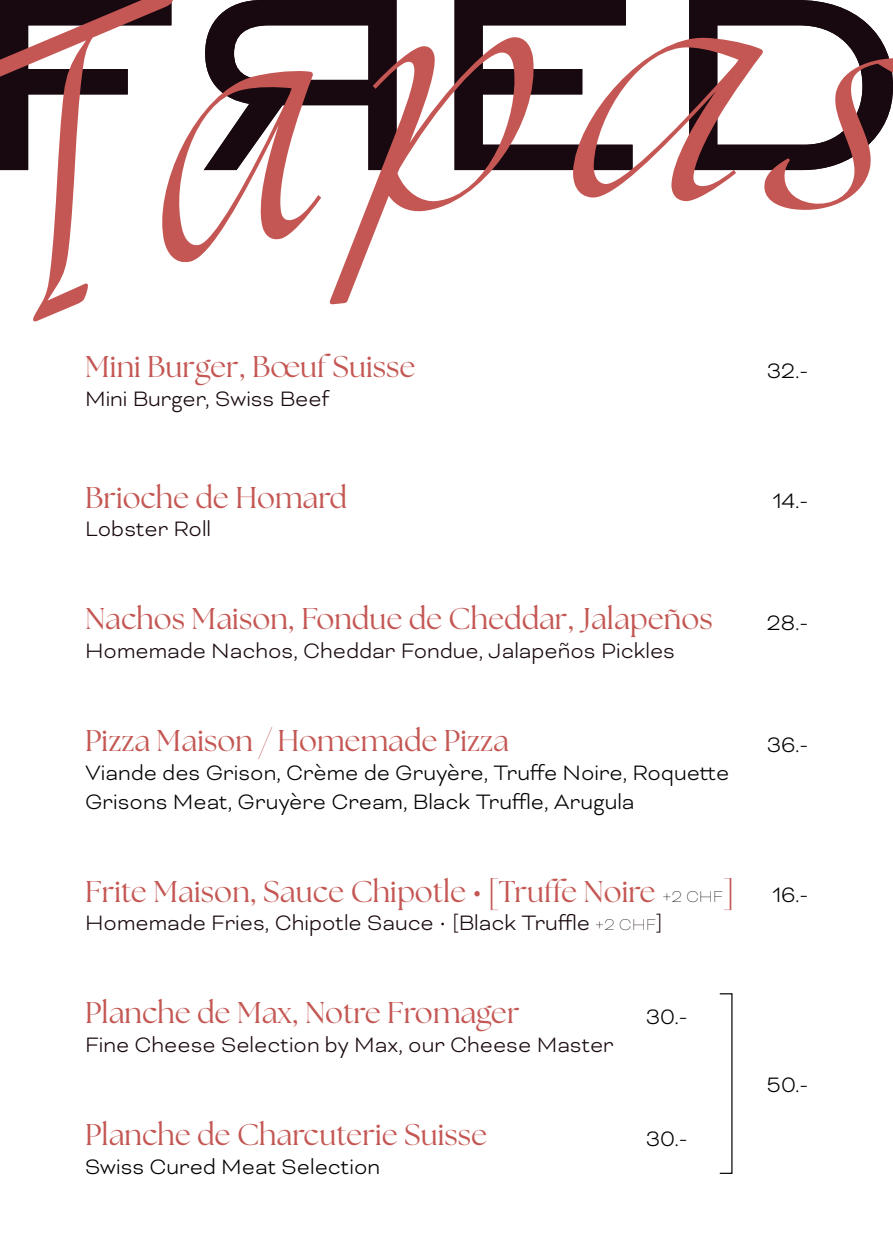
<style>
.page{position:relative;width:893px;height:1259px;background:#fff}
.page>*{position:absolute;margin:0;border:0;box-sizing:border-box;transform-origin:0 0}
.t1{font:30px "The Seasons";color:#c45753}
.t2{font:300 24px "Bicyclette";color:#180810}
.t3{font:300 24px/28.8px "Bicyclette";color:#000}
.s1{font-family:"Bicyclette";font-weight:100;font-size:18px;color:#000}
.s2{font-weight:100;font-size:18px}
</style>
<div class="page">
<svg style="left:0;top:0;width:893px;height:322px"></svg>
<p class="t1" style="left:85px;top:347px;width:332px">Mini Burger, Bœuf Suisse</p>
<p class="t2" style="left:85px;top:385px;width:246px">Mini Burger, Swiss Beef</p>
<p class="t1" style="left:85px;top:477px;width:263px">Brioche de Homard</p>
<p class="t2" style="left:85px;top:515px;width:128px">Lobster Roll</p>
<p class="t1" style="left:85px;top:599px;width:629px">Nachos Maison, Fondue de Cheddar, Jalapeños</p>
<p class="t2" style="left:85px;top:637px;width:592px">Homemade Nachos, Cheddar Fondue, Jalapeños Pickles</p>
<p class="t1" style="left:85px;top:721px;width:426px">Pizza Maison / Homemade Pizza</p>
<p class="t3" style="left:85px;top:758px;width:646px">Viande des Grison, Crème de Gruyère, Truffe Noire, Roquette<br>Grisons Meat, Gruyère Cream, Black Truffle, Arugula</p>
<p class="t1" style="left:85px;top:871px;width:651px">Frite Maison, Sauce Chipotle • [Truffe Noire <span class="s1">+2 CHF</span>]</p>
<p class="t2" style="left:85px;top:909px;width:579px">Homemade Fries, Chipotle Sauce • [Black Truffle <span class="s2">+2 CHF</span>]</p>
<p class="t1" style="left:85px;top:993px;width:436px">Planche de Max, Notre Fromager</p>
<p class="t2" style="left:85px;top:1031px;width:530px">Fine Cheese Selection by Max, our Cheese Master</p>
<p class="t1" style="left:85px;top:1114px;width:404px">Planche de Charcuterie Suisse</p>
<p class="t3" style="left:85px;top:1152px;width:297px">Swiss Cured Meat Selection</p>
<p class="t3" style="left:646px;top:1002px;width:43px">30.-</p>
<p class="t3" style="left:646px;top:1124px;width:43px">30.-</p>
<p class="t3" style="left:767px;top:356px;width:42px">32.-</p>
<p class="t3" style="left:773px;top:486px;width:37px">14.-</p>
<p class="t3" style="left:766px;top:608px;width:43px">28.-</p>
<p class="t3" style="left:767px;top:730px;width:42px">36.-</p>
<p class="t3" style="left:772px;top:880px;width:37px">16.-</p>
<p class="t3" style="left:767px;top:1069px;width:42px">50.-</p>
</div>
